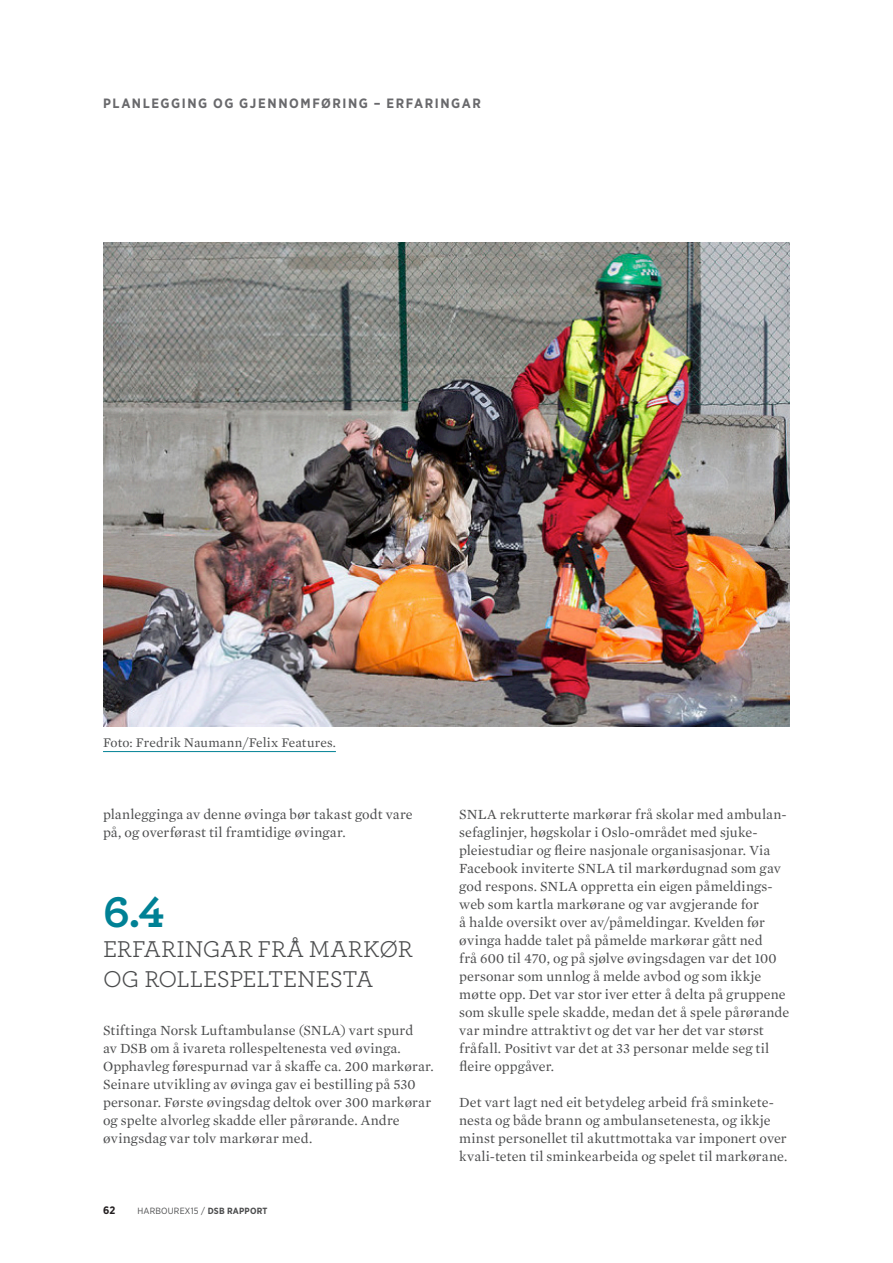
<style>
.page{position:relative;width:893px;height:1263px;background:#fff}
.page>*{position:absolute;margin:0;border:0;box-sizing:border-box;transform-origin:0 0}
.t1{font:700 45px "Archer";color:#008195}
.t2{font:24px/30px "Archer";letter-spacing:-.01em;color:#4b4c4d}
.Brødtekst{font:14.25px/18px "Mercury Text G1";letter-spacing:.005em;color:#4b4c4d}
.t3{font:700 13.5px "Gotham Narrow";letter-spacing:.12em;color:#69696c}
.Subtittel{font:13.5px "Mercury Text G1";letter-spacing:.01em;color:#4b4c4d}
.t4{font:700 10.8px "Gotham Narrow";color:#231f20}
.t5{font:9px "Gotham Narrow";letter-spacing:.02em;color:#4b4c4d}
.s1{font-weight:700}
</style>
<div class="page">
<img style="left:103px;top:243px;width:687px;height:483px">
<hr style="left:103px;top:751px;width:233px;height:1px;background:#008195">
<p class="t3" style="left:103px;top:95px;width:20px">PLANL</p>
<p class="t3" style="left:151px;top:95px;width:128px">EGGING OG GJENNO</p>
<p class="t3" style="left:300px;top:95px;width:41px">MFØRIN</p>
<p class="t3" style="left:359px;top:95px;width:47px">G – ERFARIN</p>
<p class="t3" style="left:451px;top:95px;width:21px">GAR</p>
<p class="Subtittel" style="left:103px;top:733px;width:234px">Foto: Fredrik Naumann/Felix Features.</p>
<p class="Brødtekst" style="left:103px;top:804px;width:311px">planlegginga av denne øvinga bør takast godt vare på, og overførast til framtidige øvingar.</p>
<p class="t1" style="left:103px;top:876px;width:63px">6.4</p>
<p class="t2" style="left:103px;top:933px;width:311px">ERFARINGAR FRÅ MARKØR<br>OG ROLLESPELTENESTA</p>
<p class="Brødtekst" style="left:103px;top:1020px;width:332px">Stiftinga Norsk Luftambulanse (SNLA) vart spurd<br>av DSB om å ivareta rollespeltenesta ved øvinga.<br>Opphavleg førespurnad var å skaffe ca. 200 markørar.<br>Seinare utvikling av øvinga gav ei bestilling på 530 personar. Første øvingsdag deltok over 300 markørar og spelte alvorleg skadde eller pårørande. Andre øvingsdag var tolv markørar med.</p>
<p class="t4" style="left:103px;top:1204px;width:14px">62</p>
<p class="t5" style="left:137px;top:1206px;width:132px">HARBOUREX15 / <span class="s1">DSB RAPPORT</span></p>
<p class="Brødtekst" style="left:459px;top:804px;width:332px">SNLA rekrutterte markørar frå skolar med ambulan&shy;sefaglinjer, høgskolar i Oslo-området med sjuke&shy;pleiestudiar og fleire nasjonale organisasjonar. Via Facebook inviterte SNLA til markørdugnad som gav god respons. SNLA oppretta ein eigen påmeldings&shy;web som kartla markørane og var avgjerande for<br>å halde oversikt over av/påmeldingar. Kvelden før øvinga hadde talet på påmelde markørar gått ned<br>frå 600 til 470, og på sjølve øvingsdagen var det 100 personar som unnlog å melde avbod og som ikkje møtte opp. Det var stor iver etter å delta på gruppene som skulle spele skadde, medan det å spele pårørande var mindre attraktivt og det var her det var størst fråfall. Positivt var det at 33 personar melde seg til fleire oppgåver.</p>
<p class="Brødtekst" style="left:459px;top:1092px;width:330px">Det vart lagt ned eit betydeleg arbeid frå sminkete&shy;nesta og både brann og ambulansetenesta, og ikkje minst personellet til akuttmottaka var imponert over kvali-teten til sminkearbeida og spelet til markørane.</p>
</div>
